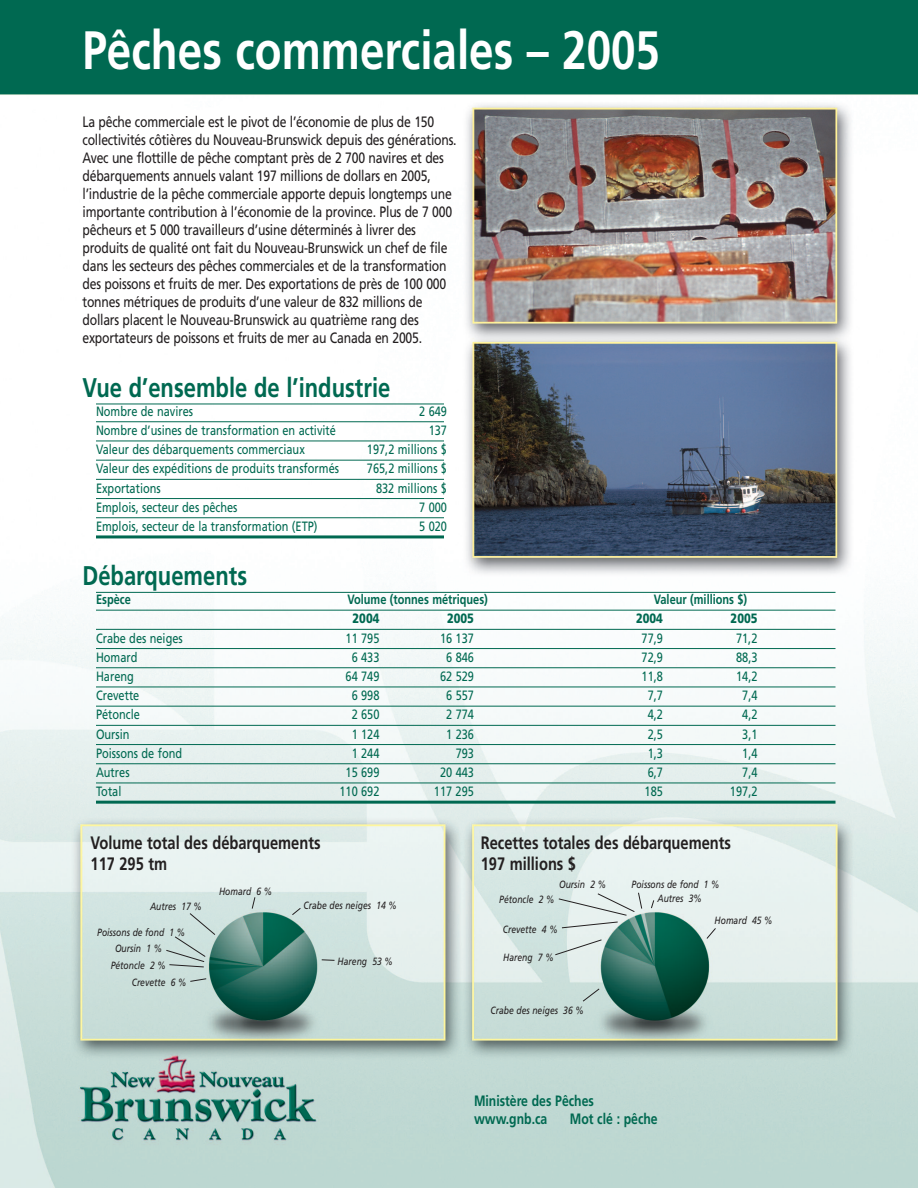
<style>
.page{position:relative;width:918px;height:1188px;background:#fff}
.page>*{position:absolute;margin:0;border:0;box-sizing:border-box;transform-origin:0 0}
.t1{font:700 54px "Frutiger";color:#fff;scale:.82 1}
.t2{font:700 27px "Frutiger";color:#006951;scale:.82 1}
.t3{font:700 18px/21px "Frutiger";color:#231f20;scale:.81 1}
.t4{font:15px/18px "Frutiger";letter-spacing:-.015em;color:#231f20;scale:.81 1}
.t5{font:700 15px/18px "Frutiger";color:#006951;scale:.81 1}
.t6{font:13.5px "Frutiger";color:#006951;scale:.82 1}
.t7{font:700 13.5px "Frutiger";color:#006951;scale:.82 1}
.t8{font:900 13.5px "Frutiger";color:#006951;scale:.82 1}
.t9{font:italic 10.5px/14.5px "Frutiger";color:#231f20;scale:.81 1}
</style>
<div class="page">
<img style="left:0;top:0;width:918px;height:1188px">
<hr style="left:96px;top:404px;width:348px;height:1px;background:#006951">
<hr style="left:96px;top:421px;width:348px;height:1px;background:#006951">
<hr style="left:96px;top:441px;width:348px;height:1px;background:#006951">
<hr style="left:96px;top:460px;width:348px;height:1px;background:#006951">
<hr style="left:96px;top:479px;width:348px;height:1px;background:#006951">
<hr style="left:96px;top:498px;width:348px;height:1px;background:#006951">
<hr style="left:96px;top:517px;width:348px;height:1px;background:#006951">
<hr style="left:96px;top:535px;width:348px;height:3px;background:#006951">
<hr style="left:96px;top:592px;width:740px;height:1px;background:#006951">
<hr style="left:96px;top:610px;width:740px;height:1px;background:#006951">
<hr style="left:96px;top:629px;width:740px;height:1px;background:#006951">
<hr style="left:96px;top:648px;width:740px;height:1px;background:#006951">
<hr style="left:96px;top:667px;width:740px;height:1px;background:#006951">
<hr style="left:96px;top:687px;width:740px;height:1px;background:#006951">
<hr style="left:96px;top:706px;width:740px;height:1px;background:#006951">
<hr style="left:96px;top:725px;width:740px;height:1px;background:#006951">
<hr style="left:96px;top:744px;width:740px;height:1px;background:#006951">
<hr style="left:96px;top:763px;width:740px;height:1px;background:#006951">
<hr style="left:96px;top:783px;width:740px;height:1px;background:#006951">
<hr style="left:96px;top:801px;width:740px;height:3px;background:#006951">
<svg style="left:251px;top:896px;width:5px;height:14px"></svg>
<svg style="left:291px;top:907px;width:10px;height:9px"></svg>
<svg style="left:321px;top:959px;width:14px;height:2px"></svg>
<svg style="left:189px;top:978px;width:18px;height:4px"></svg>
<svg style="left:165px;top:912px;width:51px;height:56px;background:#bdd2ce"></svg>
<svg style="left:650px;top:899px;width:5px;height:10px"></svg>
<svg style="left:706px;top:927px;width:11px;height:13px"></svg>
<svg style="left:582px;top:988px;width:18px;height:14px"></svg>
<svg style="left:554px;top:939px;width:48px;height:17px"></svg>
<svg style="left:558px;top:892px;width:85px;height:37px;background:#cbdad7"></svg>
<h1 class="t1" style="left:82px;top:28px;width:706px">Pêches commerciales – 2005</h1>
<p class="t4" style="left:82px;top:114px;width:463px">La pêche commerciale est le pivot de l’économie de plus de 150 collectivités côtières du Nouveau-Brunswick depuis des générations.<br>Avec une flottille de pêche comptant près de 2 700 navires et des débarquements annuels valant 197 millions de dollars en 2005, l’industrie de la pêche commerciale apporte depuis longtemps une importante contribution à l’économie de la province. Plus de 7 000 pêcheurs et 5 000 travailleurs d’usine déterminés à livrer des produits de qualité ont fait du Nouveau-Brunswick un chef de file dans les secteurs des pêches commerciales et de la transformation des poissons et fruits de mer. Des exportations de près de 100 000 tonnes métriques de produits d’une valeur de 832 millions de dollars placent le Nouveau-Brunswick au quatrième rang des exportateurs de poissons et fruits de mer au Canada en 2005.</p>
<h2 class="t2" style="left:82px;top:376px;width:377px">Vue d’ensemble de l’industrie</h2>
<p class="t6" style="left:96px;top:406px;width:120px">Nombre de navires</p>
<p class="t6" style="left:419px;top:406px;width:35px">2 649</p>
<p class="t6" style="left:96px;top:425px;width:294px">Nombre d’usines de transformation en activité</p>
<p class="t6" style="left:429px;top:425px;width:24px">137</p>
<p class="t6" style="left:96px;top:444px;width:256px">Valeur des débarquements commerciaux</p>
<p class="t6" style="left:367px;top:444px;width:99px">197,2 millions $</p>
<p class="t6" style="left:96px;top:463px;width:298px">Valeur des expéditions de produits transformés</p>
<p class="t6" style="left:367px;top:463px;width:99px">765,2 millions $</p>
<p class="t6" style="left:96px;top:482px;width:81px">Exportations</p>
<p class="t6" style="left:376px;top:482px;width:88px">832 millions $</p>
<p class="t6" style="left:96px;top:502px;width:174px">Emplois, secteur des pêches</p>
<p class="t6" style="left:419px;top:502px;width:35px">7 000</p>
<p class="t6" style="left:96px;top:521px;width:272px">Emplois, secteur de la transformation (ETP)</p>
<p class="t6" style="left:419px;top:521px;width:35px">5 020</p>
<h2 class="t2" style="left:82px;top:565px;width:202px">Débarquements</h2>
<p class="t7" style="left:96px;top:594px;width:44px">Espèce</p>
<p class="t7" style="left:347px;top:594px;width:173px">Volume (tonnes métriques)</p>
<p class="t7" style="left:654px;top:594px;width:116px">Valeur (millions $)</p>
<p class="t8" style="left:353px;top:613px;width:34px">2004</p>
<p class="t8" style="left:447px;top:613px;width:34px">2005</p>
<p class="t8" style="left:636px;top:613px;width:34px">2004</p>
<p class="t8" style="left:731px;top:613px;width:34px">2005</p>
<p class="t6" style="left:96px;top:632px;width:107px">Crabe des neiges</p>
<p class="t6" style="left:346px;top:632px;width:43px">11 795</p>
<p class="t6" style="left:440px;top:632px;width:43px">16 137</p>
<p class="t6" style="left:642px;top:632px;width:28px">77,9</p>
<p class="t6" style="left:736px;top:632px;width:28px">71,2</p>
<p class="t6" style="left:96px;top:652px;width:52px">Homard</p>
<p class="t6" style="left:352px;top:652px;width:35px">6 433</p>
<p class="t6" style="left:446px;top:652px;width:35px">6 846</p>
<p class="t6" style="left:642px;top:652px;width:28px">72,9</p>
<p class="t6" style="left:736px;top:652px;width:28px">88,3</p>
<p class="t6" style="left:96px;top:671px;width:48px">Hareng</p>
<p class="t6" style="left:346px;top:671px;width:43px">64 749</p>
<p class="t6" style="left:440px;top:671px;width:43px">62 529</p>
<p class="t6" style="left:642px;top:671px;width:28px">11,8</p>
<p class="t6" style="left:736px;top:671px;width:28px">14,2</p>
<p class="t6" style="left:96px;top:690px;width:54px">Crevette</p>
<p class="t6" style="left:352px;top:690px;width:35px">6 998</p>
<p class="t6" style="left:446px;top:690px;width:35px">6 557</p>
<p class="t6" style="left:648px;top:690px;width:20px">7,7</p>
<p class="t6" style="left:742px;top:690px;width:20px">7,4</p>
<p class="t6" style="left:96px;top:709px;width:55px">Pétoncle</p>
<p class="t6" style="left:352px;top:709px;width:35px">2 650</p>
<p class="t6" style="left:446px;top:709px;width:35px">2 774</p>
<p class="t6" style="left:648px;top:709px;width:20px">4,2</p>
<p class="t6" style="left:742px;top:709px;width:20px">4,2</p>
<p class="t6" style="left:96px;top:728px;width:43px">Oursin</p>
<p class="t6" style="left:352px;top:728px;width:35px">1 124</p>
<p class="t6" style="left:446px;top:728px;width:35px">1 236</p>
<p class="t6" style="left:648px;top:728px;width:20px">2,5</p>
<p class="t6" style="left:742px;top:728px;width:20px">3,1</p>
<p class="t6" style="left:96px;top:748px;width:107px">Poissons de fond</p>
<p class="t6" style="left:352px;top:748px;width:35px">1 244</p>
<p class="t6" style="left:456px;top:748px;width:24px">793</p>
<p class="t6" style="left:648px;top:748px;width:20px">1,3</p>
<p class="t6" style="left:742px;top:748px;width:20px">1,4</p>
<p class="t6" style="left:96px;top:767px;width:43px">Autres</p>
<p class="t6" style="left:346px;top:767px;width:43px">15 699</p>
<p class="t6" style="left:440px;top:767px;width:43px">20 443</p>
<p class="t6" style="left:648px;top:767px;width:20px">6,7</p>
<p class="t6" style="left:742px;top:767px;width:20px">7,4</p>
<p class="t6" style="left:96px;top:786px;width:33px">Total</p>
<p class="t6" style="left:339px;top:786px;width:50px">110 692</p>
<p class="t6" style="left:434px;top:786px;width:50px">117 295</p>
<p class="t6" style="left:645px;top:786px;width:24px">185</p>
<p class="t6" style="left:730px;top:786px;width:35px">197,2</p>
<p class="t3" style="left:91px;top:833px;width:286px">Volume total des débarquements<br>117 295 tm</p>
<p class="t3" style="left:481px;top:833px;width:311px">Recettes totales des débarquements<br>197 millions $</p>
<p class="t9" style="left:150px;top:900px;width:66px">Autres 17 %</p>
<p class="t9" style="left:97px;top:926px;width:110px">Poissons de fond 1 %</p>
<p class="t9" style="left:115px;top:942px;width:60px">Oursin 1 %</p>
<p class="t9" style="left:111px;top:959px;width:70px">Pétoncle 2 %</p>
<p class="t9" style="left:132px;top:976px;width:69px">Crevette 6 %</p>
<p class="t9" style="left:219px;top:885px;width:68px">Homard 6 %</p>
<p class="t9" style="left:304px;top:898px;width:117px">Crabe des neiges 14 %</p>
<p class="t9" style="left:338px;top:955px;width:70px">Hareng 53 %</p>
<p class="t9" style="left:559px;top:878px;width:60px">Oursin 2 %</p>
<p class="t9" style="left:658px;top:878px;width:78px;text-indent:-26px">Poissons de fond 1 %<br>Autres 3%</p>
<p class="t9" style="left:499px;top:893px;width:70px">Pétoncle 2 %</p>
<p class="t9" style="left:503px;top:922px;width:69px">Crevette 4 %</p>
<p class="t9" style="left:503px;top:951px;width:64px">Hareng 7 %</p>
<p class="t9" style="left:491px;top:1004px;width:117px">Crabe des neiges 36 %</p>
<p class="t5" style="left:474px;top:1093px;width:150px">Ministère des Pêches www.gnb.ca</p>
<p class="t5" style="left:570px;top:1111px;width:110px">Mot clé : pêche</p>
<p class="t9" style="left:715px;top:914px;width:73px">Homard 45 %</p>
</div>
